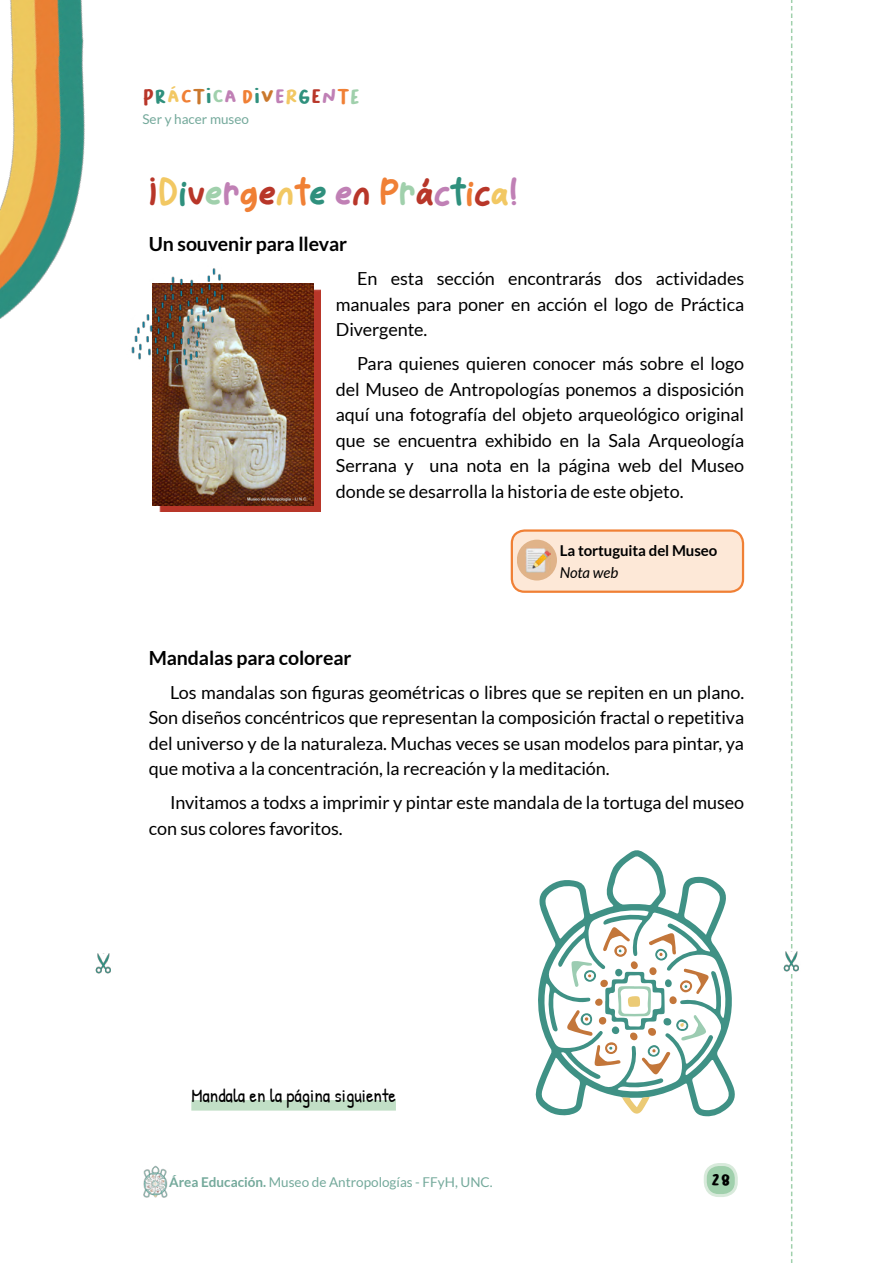
<style>
.page{position:relative;width:893px;height:1263px;background:#fff}
.page>*{position:absolute;margin:0;border:0;box-sizing:border-box;transform-origin:0 0}
.t1{font:37.5px "Sweet Maple Personal Use";letter-spacing:.01em;color:#b83629}
.t2{font:700 19.5px "Lato";letter-spacing:-.005em;color:#000}
.t3{font:19.5px "Bakso Sapi";color:#2f907d}
.t4{font:18.75px "Patrick Hand";color:#000}
.t5{font:18px/25.5px "Lato";letter-spacing:-.005em;color:#000;text-align:justify}
.t6{font:18px "Bakso Sapi";color:#000}
.t7{font:700 15px "Lato";letter-spacing:-.005em;color:#000}
.t8{font:italic 15px "Lato";letter-spacing:-.005em;color:#000}
.t9{font:13.5px "Lato";color:#74a99b}
.s1{color:#b83629}
.s2{color:#f2c863}
.s3{color:#f08035}
.s4{color:#ca782d}
.s5{color:#a0d0ac}
.s6{color:#c080b5}
.s7{color:#2f907d}
.s8{font-weight:700}
</style>
<div class="page">
<div style="left:705px;top:1164px;width:31px;height:31px;background:#a0d0ac;border-radius:14px"></div>
<div style="left:704px;top:1163px;width:34px;height:34px;border:3px solid #d8eadb;border-radius:14px"></div>
<img style="left:143px;top:1165px;width:25px;height:32px">
<img style="left:0;top:0;width:314px;height:464px">
<svg style="left:791px;top:0;width:1px;height:1263px"></svg>
<img style="left:783px;top:951px;width:16px;height:21px">
<img style="left:95px;top:953px;width:16px;height:21px">
<div style="left:191px;top:1100px;width:205px;height:10px;background:#c1dfc6"></div>
<div style="left:512px;top:530px;width:231px;height:62px;background:#fde8d7;border-radius:13px"></div>
<div style="left:511px;top:529px;width:233px;height:64px;border:2px solid #f08035;border-radius:13px"></div>
<div style="left:517px;top:540px;width:40px;height:40px;background:#e0b389;border-radius:50%"></div>
<img style="left:526px;top:548px;width:25px;height:24px">
<svg style="left:159px;top:289px;width:162px;height:223px;background:#ad3426"></svg>
<img style="left:153px;top:283px;width:160px;height:222px">
<img style="left:112px;top:261px;width:149px;height:119px">
<svg style="left:535px;top:850px;width:200px;height:267px"></svg>
<svg style="left:622px;top:1097px;width:28px;height:18px"></svg>
<svg style="left:567px;top:926px;width:142px;height:148px"></svg>
<p class="t3" style="left:142px;top:85px;width:219px"><span class="s1">P</span>r<span class="s2">á</span><span class="s3">c</span><span class="s4">t</span>i<span class="s5">c</span><span class="s6">a</span> <span class="s3">D</span>i<span class="s4">v</span><span class="s6">e</span><span class="s2">r</span>g<span class="s1">e</span><span class="s6">n</span><span class="s3">t</span><span class="s5">e</span></p>
<p class="t9" style="left:142px;top:112px;width:108px">Ser y hacer museo</p>
<h1 class="t1" style="left:149px;top:165px;width:370px">¡<span class="s2">D</span><span class="s7">i</span>v<span class="s5">e</span><span class="s6">r</span><span class="s3">g</span>e<span class="s2">n</span><span class="s3">t</span><span class="s7">e</span> <span class="s6">e</span>n <span class="s3">P</span><span class="s5">r</span>á<span class="s6">c</span><span class="s7">t</span><span class="s3">i</span>c<span class="s2">a</span><span class="s6">!</span></h1>
<p class="t2" style="left:149px;top:233px;width:200px">Un souvenir para llevar</p>
<p class="t5" style="left:336px;top:266px;width:410px;text-indent:21px">En esta sección encontrarás dos actividades manuales para poner en acción el logo de Práctica Divergente.</p>
<p class="t5" style="left:336px;top:351px;width:410px;text-indent:21px">Para quienes quieren conocer más sobre el logo del Museo de Antropologías ponemos a disposición aquí una fotografía del objeto arqueológico original que se encuentra exhibido en la Sala Arqueología Serrana y una nota en la página web del Museo donde se desarrolla la historia de este objeto.</p>
<p class="t7" style="left:560px;top:542px;width:159px">La tortuguita del Museo</p>
<p class="t8" style="left:560px;top:565px;width:60px">Nota web</p>
<p class="t2" style="left:149px;top:646px;width:204px">Mandalas para colorear</p>
<p class="t5" style="left:149px;top:679px;width:597px;text-indent:21px">Los mandalas son figuras geométricas o libres que se repiten en un plano.<br>Son diseños concéntricos que representan la composición fractal o repetitiva del universo y de la naturaleza. Muchas veces se usan modelos para pintar, ya que motiva a la concentración, la recreación y la meditación.</p>
<p class="t5" style="left:149px;top:790px;width:597px;text-indent:21px">Invitamos a todxs a imprimir y pintar este mandala de la tortuga del museo con sus colores favoritos.</p>
<p class="t4" style="left:191px;top:1083px;width:206px">Mandala en la página siguiente</p>
<p class="t9" style="left:169px;top:1174px;width:325px"><span class="s8">Área Educación.</span> Museo de Antropologías - FFyH, UNC.</p>
<p class="t6" style="left:711px;top:1170px;width:21px">28</p>
</div>
